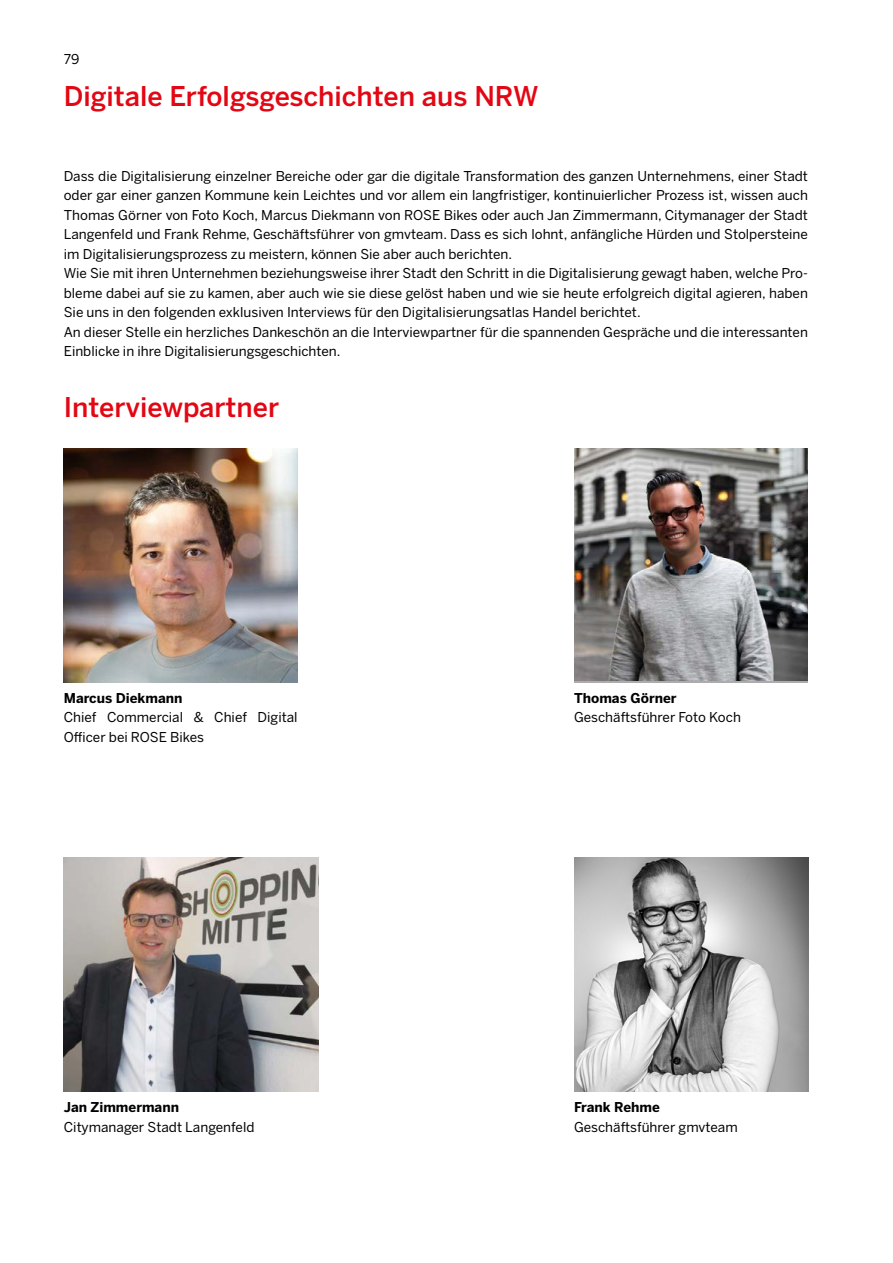
<style>
.page{position:relative;width:893px;height:1263px;background:#fff}
.page>*{position:absolute;margin:0;border:0;box-sizing:border-box;transform-origin:0 0}
.t1{font:500 27px "Benton Sans";color:#e30613}
.t2{font:13.5px/19.5px "Benton Sans";color:#000}
.t3{font:700 13.5px "Benton Sans";color:#000}
</style>
<div class="page">
<img style="left:64px;top:449px;width:234px;height:233px">
<img style="left:574px;top:449px;width:234px;height:231px">
<img style="left:64px;top:858px;width:255px;height:233px">
<img style="left:574px;top:858px;width:234px;height:233px">
<p class="t2" style="left:64px;top:49px;width:17px">79</p>
<h1 class="t1" style="left:64px;top:80px;width:476px">Digitale Erfolgsgeschichten aus NRW</h1>
<p class="t2" style="left:64px;top:166px;width:746px">Dass die Digitalisierung einzelner Bereiche oder gar die digitale Transformation des ganzen Unternehmens, einer Stadt oder gar einer ganzen Kommune kein Leichtes und vor allem ein langfristiger, kontinuierlicher Prozess ist, wissen auch Thomas Görner von Foto Koch, Marcus Diekmann von ROSE Bikes oder auch Jan Zimmermann, Citymanager der Stadt Langenfeld und Frank Rehme, Geschäftsführer von gmvteam. Dass es sich lohnt, anfängliche Hürden und Stolpersteine im Digitalisierungsprozess zu meistern, können Sie aber auch berichten.<br>Wie Sie mit ihren Unternehmen beziehungsweise ihrer Stadt den Schritt in die Digitalisierung gewagt haben, welche Pro&shy;bleme dabei auf sie zu kamen, aber auch wie sie diese gelöst haben und wie sie heute erfolgreich digital agieren, haben Sie uns in den folgenden exklusiven Interviews für den Digitalisierungsatlas Handel berichtet.<br>An dieser Stelle ein herzliches Dankeschön an die Interviewpartner für die spannenden Gespräche und die interessanten Einblicke in ihre Digitalisierungsgeschichten.</p>
<h1 class="t1" style="left:64px;top:390px;width:217px">Interviewpartner</h1>
<p class="t3" style="left:64px;top:689px;width:120px">Marcus Diekmann</p>
<p class="t2" style="left:64px;top:708px;width:235px">Chief Commercial &amp; Chief Digital<br>Officer bei ROSE Bikes</p>
<p class="t3" style="left:64px;top:1098px;width:117px">Jan Zimmermann</p>
<p class="t2" style="left:64px;top:1117px;width:192px">Citymanager Stadt Langenfeld</p>
<p class="t3" style="left:574px;top:689px;width:104px">Thomas Görner</p>
<p class="t2" style="left:574px;top:708px;width:168px">Geschäftsführer Foto Koch</p>
<p class="t3" style="left:574px;top:1098px;width:87px">Frank Rehme</p>
<p class="t2" style="left:574px;top:1117px;width:165px">Geschäftsführer gmvteam</p>
</div>
